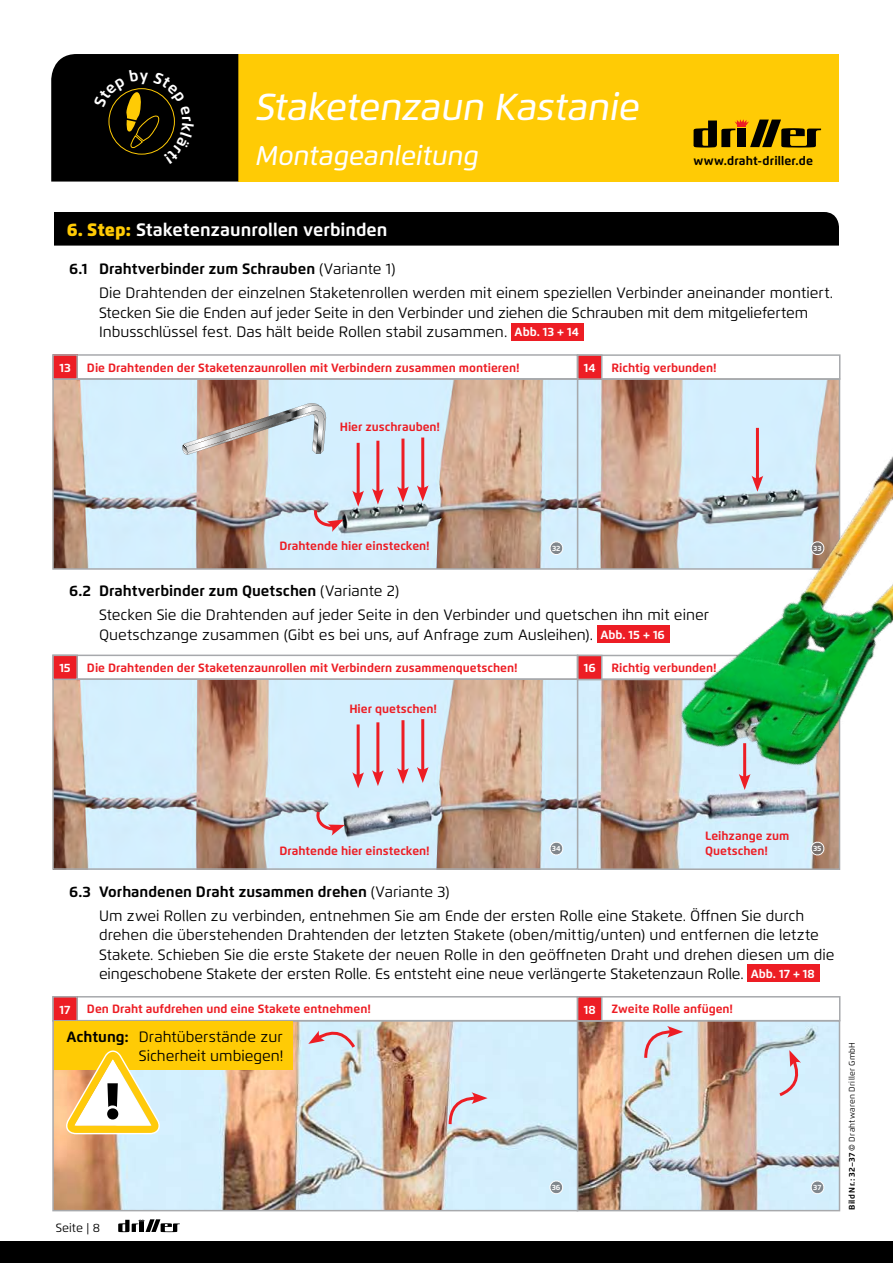
<style>
.page{position:relative;width:893px;height:1263px;background:#fff}
.page>*{position:absolute;margin:0;border:0;box-sizing:border-box;transform-origin:0 0}
.t1{font:italic 500 37.5px "Flexo";letter-spacing:-.005em;color:#fff}
.t2{font:italic 500 27px "Flexo";letter-spacing:-.005em;color:#fff}
.t3{font:700 18px "Flexo";color:#fff}
.t4{font:15px/19.5px "Flexo";color:#000}
.t5{font:700 12.15px "Flexo";letter-spacing:.01em;color:#000}
.t6{font:700 12px/15px "Flexo";color:#ed1d24}
.t7{font:700 12px "Flexo";color:#fff}
.t8{font:12px "Flexo";letter-spacing:.005em;color:#000}
.t9{font:8.25px "Flexo";letter-spacing:.035em;color:#000}
.t10{font:700 7.5px "Flexo";letter-spacing:-.005em;color:#fff}
.s1{font-weight:900;color:#ffcb05}
.s2{font-weight:700}
.s3{font-weight:700;font-size:12px;color:#fff}
.s4{font-weight:500;font-style:italic}
</style>
<div class="page">
<div style="left:0;top:1241px;width:893px;height:22px;background:#000"></div>
<div style="left:238px;top:54px;width:601px;height:128px;background:#ffcb05"></div>
<svg style="left:693px;top:119px;width:128px;height:29px"></svg>
<svg style="left:118px;top:1219px;width:62px;height:13px"></svg>
<img style="left:580px;top:1023px;width:257px;height:185px">
<div style="left:577px;top:1020px;width:263px;height:191px;border:2px solid #a7a9ac"></div>
<div style="left:748px;top:964px;width:72px;height:18px;background:#ed1d24"></div>
<div style="left:54px;top:212px;width:785px;height:34px;background:#000"></div>
<div style="left:512px;top:323px;width:72px;height:17px;background:#ed1d24"></div>
<img style="left:55px;top:381px;width:782px;height:186px">
<img style="left:55px;top:681px;width:782px;height:186px">
<div style="left:577px;top:679px;width:263px;height:191px;border:2px solid #a7a9ac"></div>
<div style="left:577px;top:354px;width:263px;height:26px;border:2px solid #a7a9ac"></div>
<div style="left:578px;top:355px;width:24px;height:24px;background:#ed1d24"></div>
<div style="left:577px;top:354px;width:25px;height:26px;border:2px solid #a7a9ac"></div>
<div style="left:52px;top:378px;width:526px;height:192px;border:2px solid #a7a9ac"></div>
<div style="left:52px;top:678px;width:526px;height:192px;border:2px solid #a7a9ac"></div>
<div style="left:52px;top:354px;width:526px;height:26px;border:2px solid #a7a9ac"></div>
<div style="left:53px;top:355px;width:24px;height:24px;background:#ed1d24"></div>
<div style="left:52px;top:354px;width:26px;height:26px;border:2px solid #a7a9ac"></div>
<hr style="left:357px;top:443px;width:3px;height:53px;background:#ed1d24">
<svg style="left:352px;top:490px;width:12px;height:17px"></svg>
<hr style="left:376px;top:441px;width:3px;height:53px;background:#ed1d24">
<svg style="left:372px;top:488px;width:12px;height:16px"></svg>
<hr style="left:401px;top:439px;width:3px;height:53px;background:#ed1d24">
<svg style="left:397px;top:486px;width:12px;height:16px"></svg>
<hr style="left:421px;top:437px;width:3px;height:54px;background:#ed1d24">
<svg style="left:417px;top:485px;width:12px;height:16px"></svg>
<hr style="left:357px;top:724px;width:3px;height:54px;background:#ed1d24">
<svg style="left:352px;top:772px;width:12px;height:16px"></svg>
<hr style="left:376px;top:722px;width:3px;height:54px;background:#ed1d24">
<svg style="left:372px;top:770px;width:12px;height:16px"></svg>
<hr style="left:401px;top:720px;width:3px;height:54px;background:#ed1d24">
<svg style="left:397px;top:768px;width:12px;height:16px"></svg>
<hr style="left:421px;top:719px;width:3px;height:53px;background:#ed1d24">
<svg style="left:417px;top:767px;width:12px;height:16px"></svg>
<svg style="left:181px;top:402px;width:146px;height:53px;background:#beb5b0"></svg>
<svg style="left:549px;top:541px;width:14px;height:14px"></svg>
<svg style="left:313px;top:507px;width:31px;height:25px"></svg>
<svg style="left:316px;top:808px;width:29px;height:28px"></svg>
<div style="left:597px;top:625px;width:73px;height:18px;background:#ed1d24"></div>
<svg style="left:810px;top:841px;width:15px;height:15px"></svg>
<div style="left:577px;top:655px;width:263px;height:25px;border:2px solid #a7a9ac"></div>
<div style="left:578px;top:655px;width:24px;height:24px;background:#ed1d24"></div>
<div style="left:577px;top:655px;width:25px;height:25px;border:2px solid #a7a9ac"></div>
<div style="left:52px;top:655px;width:526px;height:25px;border:2px solid #a7a9ac"></div>
<div style="left:53px;top:655px;width:24px;height:24px;background:#ed1d24"></div>
<div style="left:52px;top:655px;width:26px;height:25px;border:2px solid #a7a9ac"></div>
<svg style="left:549px;top:841px;width:14px;height:15px"></svg>
<img style="left:55px;top:1023px;width:520px;height:185px">
<div style="left:52px;top:1020px;width:526px;height:191px;border:2px solid #a7a9ac"></div>
<svg style="left:549px;top:1180px;width:14px;height:14px"></svg>
<svg style="left:810px;top:1180px;width:15px;height:14px"></svg>
<div style="left:52px;top:996px;width:526px;height:25px;border:2px solid #a7a9ac"></div>
<div style="left:53px;top:997px;width:24px;height:24px;background:#ed1d24"></div>
<div style="left:52px;top:996px;width:26px;height:25px;border:2px solid #a7a9ac"></div>
<div style="left:577px;top:996px;width:263px;height:25px;border:2px solid #a7a9ac"></div>
<div style="left:578px;top:997px;width:24px;height:24px;background:#ed1d24"></div>
<div style="left:577px;top:996px;width:25px;height:25px;border:2px solid #a7a9ac"></div>
<svg style="left:308px;top:1028px;width:50px;height:23px"></svg>
<svg style="left:776px;top:1050px;width:25px;height:49px"></svg>
<svg style="left:447px;top:1092px;width:41px;height:35px"></svg>
<svg style="left:643px;top:1026px;width:40px;height:35px"></svg>
<div style="left:54px;top:1021px;width:238px;height:49px;background:#ffcb05"></div>
<svg style="left:65px;top:1050px;width:96px;height:84px"></svg>
<img style="left:659px;top:420px;width:234px;height:398px">
<hr style="left:743px;top:743px;width:3px;height:36px;background:#ed1d24">
<svg style="left:739px;top:774px;width:11px;height:16px"></svg>
<svg style="left:810px;top:541px;width:15px;height:14px"></svg>
<div style="left:51px;top:54px;width:187px;height:128px;background:#000"></div>
<h1 class="t1" style="left:255px;top:84px;width:386px">Staketenzaun Kastanie</h1>
<h2 class="t2" style="left:255px;top:139px;width:225px">Montageanleitung</h2>
<p class="t5" style="left:693px;top:153px;width:121px">www.draht-driller.de</p>
<p class="t3" style="left:67px;top:219px;width:322px"><span class="s1">6. Step:</span> Staketenzaunrollen verbinden</p>
<p class="t4" style="left:99px;top:257px;width:736px;line-height:23.7px;text-indent:-30px"><span class="s2">6.1 Drahtverbinder zum Schrauben</span> (Variante 1)<br>Die Drahtenden der einzelnen Staketenrollen werden mit einem speziellen Verbinder aneinander montiert.</p>
<p class="t4" style="left:99px;top:303px;width:711px">Stecken Sie die Enden auf jeder Seite in den Verbinder und ziehen die Schrauben mit dem mitgeliefertem<br>Inbusschlüssel fest. Das hält beide Rollen stabil zusammen. <span class="s3">Abb. 13 + 14</span></p>
<p class="t7" style="left:59px;top:360px;width:13px">13</p>
<p class="t6" style="left:87px;top:360px;width:434px">Die Drahtenden der Staketenzaunrollen mit Verbindern zusammen montieren!</p>
<p class="t7" style="left:584px;top:360px;width:13px">14</p>
<p class="t6" style="left:611px;top:360px;width:107px">Richtig verbunden!</p>
<p class="t6" style="left:340px;top:419px;width:102px">Hier zuschrauben!</p>
<p class="t6" style="left:279px;top:539px;width:152px">Drahtende hier einstecken!</p>
<p class="t10" style="left:552px;top:543px;width:10px">32</p>
<p class="t4" style="left:99px;top:579px;width:611px;line-height:23.7px;text-indent:-30px"><span class="s2">6.2 Drahtverbinder zum Quetschen</span> (Variante 2)<br>Stecken Sie die Drahtenden auf jeder Seite in den Verbinder und quetschen ihn mit einer</p>
<p class="t4" style="left:99px;top:625px;width:567px">Quetschzange zusammen (Gibt es bei uns, auf Anfrage zum Ausleihen). <span class="s3">Abb. 15 + 16</span></p>
<p class="t7" style="left:59px;top:660px;width:13px">15</p>
<p class="t6" style="left:87px;top:660px;width:432px">Die Drahtenden der Staketenzaunrollen mit Verbindern zusammenquetschen!</p>
<p class="t7" style="left:584px;top:661px;width:13px">16</p>
<p class="t6" style="left:611px;top:660px;width:107px">Richtig verbunden!</p>
<p class="t6" style="left:349px;top:701px;width:89px">Hier quetschen!</p>
<p class="t10" style="left:813px;top:543px;width:10px">33</p>
<p class="t6" style="left:279px;top:843px;width:152px">Drahtende hier einstecken!</p>
<p class="t10" style="left:552px;top:844px;width:10px">34</p>
<p class="t6" style="left:705px;top:828px;width:86px">Leihzange zum<br>Quetschen!</p>
<p class="t10" style="left:813px;top:844px;width:10px">35</p>
<p class="t4" style="left:99px;top:880px;width:707px;line-height:23.7px;text-indent:-30px"><span class="s2">6.3 Vorhandenen Draht zusammen drehen</span> (Variante 3)<br>Um zwei Rollen zu verbinden, entnehmen Sie am Ende der ersten Rolle eine Stakete. Öffnen Sie durch</p>
<p class="t4" style="left:99px;top:925px;width:737px">drehen die überstehenden Drahtenden der letzten Stakete (oben/mittig/unten) und entfernen die letzte<br>Stakete. Schieben Sie die erste Stakete der neuen Rolle in den geöffneten Draht und drehen diesen um die eingeschobene Stakete der ersten Rolle. Es entsteht eine neue verlängerte Staketenzaun Rolle. <span class="s3">Abb. 17 + 18</span></p>
<p class="t7" style="left:60px;top:1002px;width:12px">17</p>
<p class="t6" style="left:87px;top:1002px;width:286px">Den Draht aufdrehen und eine Stakete entnehmen!</p>
<p class="t7" style="left:584px;top:1002px;width:13px">18</p>
<p class="t6" style="left:611px;top:1002px;width:123px">Zweite Rolle anfügen!</p>
<p class="t4" style="left:67px;top:1027px;width:218px;text-align:right"><span class="s2">Achtung:</span> Drahtüberstände zur<br>Sicherheit umbiegen!</p>
<p class="t8" style="left:56px;top:1220px;width:46px">Seite | 8</p>
<p class="t10" style="left:552px;top:1183px;width:10px">36</p>
<p class="t10" style="left:813px;top:1183px;width:10px">37</p>
<p class="t9" style="left:847px;top:1210px;width:169px;rotate:-90deg"><span class="s2">Bild Nr.: 32–37</span> <span class="s4">©</span> Drahtwaren Driller GmbH</p>
</div>
